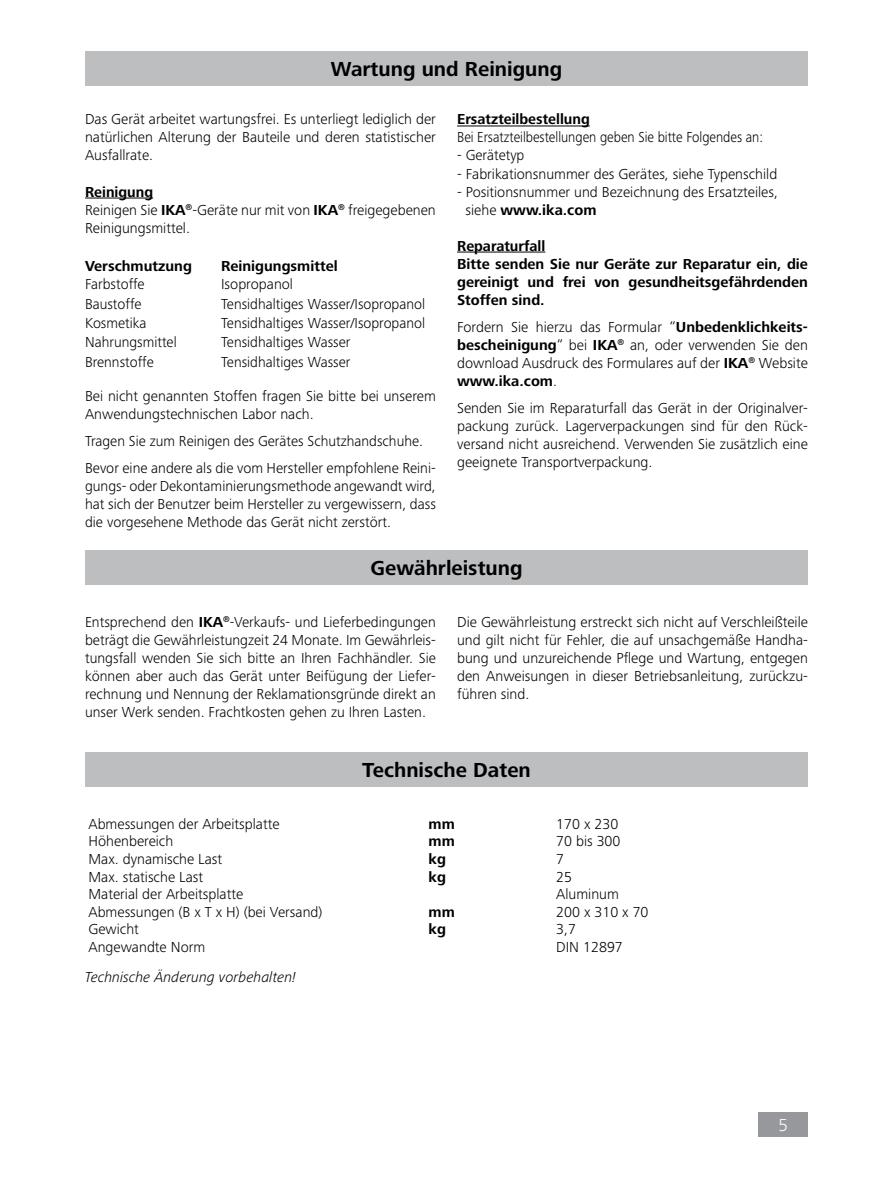
<style>
.page{position:relative;width:893px;height:1187px;background:#fff}
.page>*{position:absolute;margin:0;border:0;box-sizing:border-box;transform-origin:0 0}
.t1{font:700 21px "Frutiger Next IKA";color:#000}
.t2{font:300 18px "Frutiger Next IKA";color:#fff}
.t3{font:300 15px/18px "Frutiger Next IKA";color:#000;text-align:justify}
.t4{font:700 15px/18px "Frutiger Next IKA";color:#000}
.t5{font:300 15px "Frutiger Next IKA";color:#000;scale:.91 1}
.t6{font:italic 300 15px "Frutiger Next IKA";color:#000}
.s1{font-weight:700}
</style>
<div class="page">
<div style="left:758px;top:1112px;width:50px;height:25px;background:#96989b"></div>
<div style="left:85px;top:550px;width:723px;height:34px;background:#bcbec0"></div>
<div style="left:85px;top:51px;width:723px;height:34px;background:#bcbec0"></div>
<hr style="left:85px;top:198px;width:68px;height:1px;background:#000">
<hr style="left:457px;top:126px;width:133px;height:1px;background:#000">
<hr style="left:457px;top:252px;width:88px;height:1px;background:#000">
<div style="left:85px;top:752px;width:723px;height:34px;background:#bcbec0"></div>
<h1 class="t1" style="left:331px;top:57px;width:233px">Wartung und Reinigung</h1>
<p class="t3" style="left:85px;top:110px;width:352px">Das Gerät arbeitet wartungsfrei. Es unterliegt lediglich der natürlichen Alterung der Bauteile und deren statistischer Ausfallrate.</p>
<p class="t3" style="left:85px;top:182px;width:352px;text-align:left"><span class="s1">Reinigung<br></span>Reinigen Sie <span class="s1">IKA</span><sup>®</sup>-Geräte nur mit von <span class="s1">IKA</span><sup>®</sup> freigegebenen<br>Reinigungsmittel.</p>
<p class="t4" style="left:85px;top:257px;width:108px">Verschmutzung</p>
<p class="t4" style="left:221px;top:257px;width:118px">Reinigungsmittel</p>
<p class="t3" style="left:85px;top:275px;width:61px">Farbstoffe</p>
<p class="t3" style="left:221px;top:275px;width:73px">Isopropanol</p>
<p class="t3" style="left:85px;top:294px;width:58px">Baustoffe</p>
<p class="t3" style="left:221px;top:294px;width:205px">Tensidhaltiges Wasser/Isopropanol</p>
<p class="t3" style="left:85px;top:314px;width:63px">Kosmetika</p>
<p class="t3" style="left:221px;top:314px;width:205px">Tensidhaltiges Wasser/Isopropanol</p>
<p class="t3" style="left:85px;top:333px;width:93px">Nahrungsmittel</p>
<p class="t3" style="left:221px;top:333px;width:131px">Tensidhaltiges Wasser</p>
<p class="t3" style="left:85px;top:352px;width:70px">Brennstoffe</p>
<p class="t3" style="left:221px;top:352px;width:131px">Tensidhaltiges Wasser</p>
<p class="t3" style="left:85px;top:387px;width:352px">Bei nicht genannten Stoffen fragen Sie bitte bei unserem<br>Anwendungstechnischen Labor nach.</p>
<p class="t3" style="left:85px;top:427px;width:352px;line-height:27px">Tragen Sie zum Reinigen des Gerätes Schutzhandschuhe.<br>Bevor eine andere als die vom Hersteller empfohlene Reini-</p>
<p class="t3" style="left:85px;top:477px;width:352px">gungs- oder Dekontaminierungsmethode angewandt wird, hat sich der Benutzer beim Hersteller zu vergewissern, dass die vorgesehene Methode das Gerät nicht zerstört.</p>
<p class="t4" style="left:457px;top:111px;width:134px">Ersatzteilbestellung</p>
<p class="t5" style="left:457px;top:129px;width:338px">Bei Ersatzteilbestellungen geben Sie bitte Folgendes an:</p>
<p class="t3" style="left:457px;top:146px;width:69px">- Gerätetyp</p>
<p class="t3" style="left:457px;top:164px;width:322px">- Fabrikationsnummer des Gerätes, siehe Typenschild</p>
<p class="t3" style="left:466px;top:182px;width:314px;text-indent:-9px">- Positionsnummer und Bezeichnung des Ersatzteiles, siehe <span class="s1">www.ika.com</span></p>
<p class="t4" style="left:457px;top:237px;width:352px">Reparaturfall<br>Bitte senden Sie nur Geräte zur Reparatur ein, die gereinigt und frei von gesundheitsgefährdenden<br>Stoffen sind.</p>
<p class="t3" style="left:457px;top:317px;width:352px">Fordern Sie hierzu das Formular “<span class="s1">Unbedenklichkeits&shy;bescheinigung</span>“ bei <span class="s1">IKA</span><sup>®</sup> an, oder verwenden Sie den download Ausdruck des Formulares auf der <span class="s1">IKA</span><sup>®</sup> Website <span class="s1">www.ika.com</span>.</p>
<p class="t3" style="left:457px;top:398px;width:352px">Senden Sie im Reparaturfall das Gerät in der Originalver&shy;packung zurück. Lagerverpackungen sind für den Rück&shy;versand nicht ausreichend. Verwenden Sie zusätzlich eine geeignete Transportverpackung.</p>
<h1 class="t1" style="left:370px;top:555px;width:154px">Gewährleistung</h1>
<p class="t3" style="left:85px;top:613px;width:352px">Entsprechend den <span class="s1">IKA</span><sup>®</sup>-Verkaufs- und Lieferbedingungen beträgt die Gewährleistungzeit 24 Monate. Im Gewährleis&shy;tungsfall wenden Sie sich bitte an Ihren Fachhändler. Sie können aber auch das Gerät unter Beifügung der Liefer&shy;rechnung und Nennung der Reklamationsgründe direkt an unser Werk senden. Frachtkosten gehen zu Ihren Lasten.</p>
<p class="t3" style="left:457px;top:613px;width:352px">Die Gewährleistung erstreckt sich nicht auf Verschleißteile und gilt nicht für Fehler, die auf unsachgemäße Handha&shy;bung und unzureichende Pflege und Wartung, entgegen den Anweisungen in dieser Betriebsanleitung, zurückzu&shy;führen sind.</p>
<h1 class="t1" style="left:362px;top:758px;width:170px">Technische Daten</h1>
<p class="t3" style="left:88px;top:814px;width:193px">Abmessungen der Arbeitsplatte</p>
<p class="t4" style="left:429px;top:815px;width:28px">mm</p>
<p class="t3" style="left:556px;top:814px;width:64px">170 x 230</p>
<p class="t3" style="left:88px;top:832px;width:86px">Höhenbereich</p>
<p class="t4" style="left:429px;top:832px;width:28px">mm</p>
<p class="t3" style="left:556px;top:832px;width:66px">70 bis 300</p>
<p class="t3" style="left:88px;top:849px;width:135px">Max. dynamische Last</p>
<p class="t4" style="left:429px;top:850px;width:19px">kg</p>
<p class="t3" style="left:556px;top:849px;width:9px">7</p>
<p class="t3" style="left:88px;top:867px;width:116px">Max. statische Last</p>
<p class="t4" style="left:429px;top:868px;width:19px">kg</p>
<p class="t3" style="left:556px;top:867px;width:17px">25</p>
<p class="t3" style="left:88px;top:885px;width:156px">Material der Arbeitsplatte</p>
<p class="t3" style="left:556px;top:885px;width:64px">Aluminum</p>
<p class="t3" style="left:88px;top:902px;width:235px">Abmessungen (B x T x H) (bei Versand)</p>
<p class="t4" style="left:429px;top:903px;width:28px">mm</p>
<p class="t3" style="left:556px;top:902px;width:94px">200 x 310 x 70</p>
<p class="t3" style="left:88px;top:920px;width:52px">Gewicht</p>
<p class="t4" style="left:429px;top:920px;width:19px">kg</p>
<p class="t3" style="left:556px;top:920px;width:21px">3,7</p>
<p class="t3" style="left:88px;top:938px;width:118px">Angewandte Norm</p>
<p class="t3" style="left:556px;top:938px;width:68px">DIN 12897</p>
<p class="t6" style="left:85px;top:968px;width:212px">Technische Änderung vorbehalten!</p>
<p class="t2" style="left:778px;top:1114px;width:11px">5</p>
</div>
